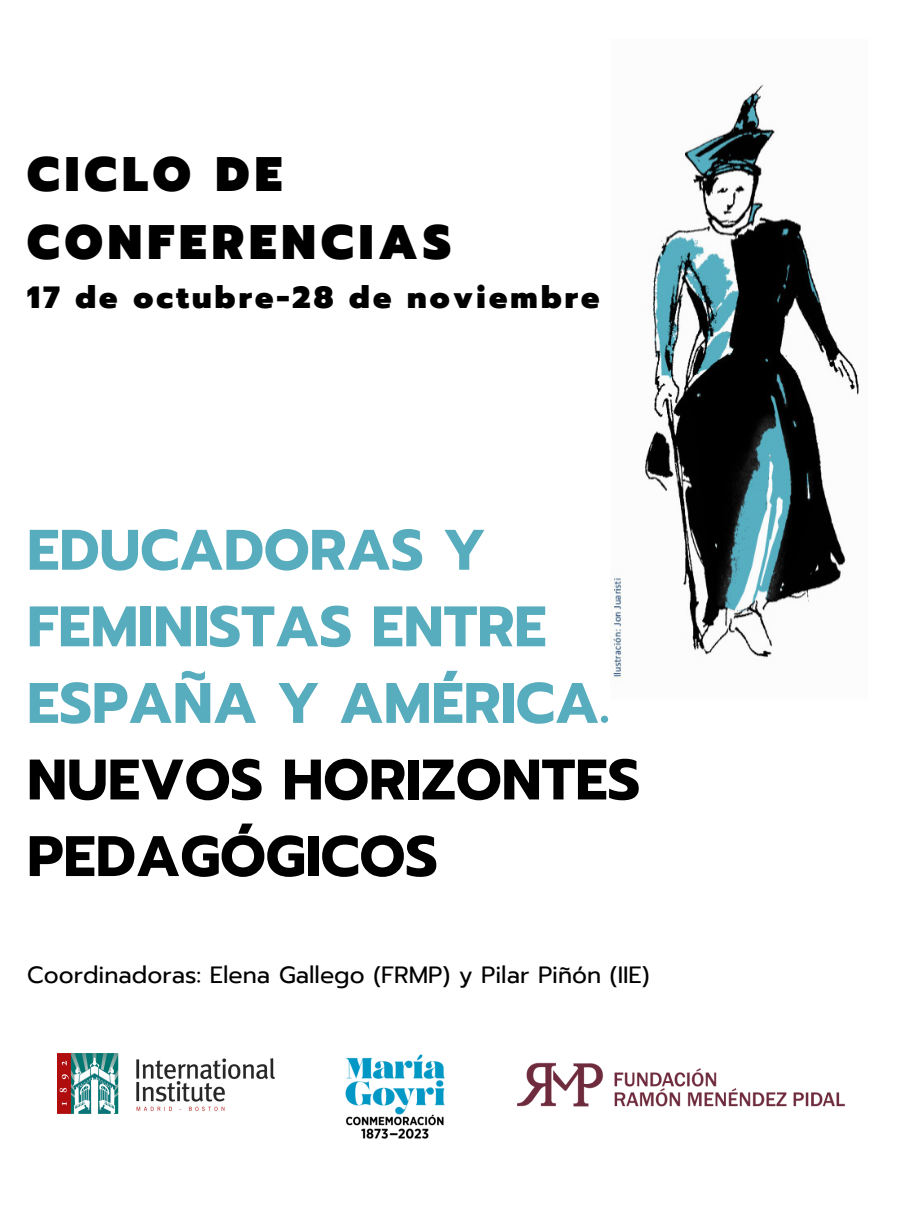
<style>
.page{position:relative;width:908px;height:1210px;background:#fff}
.page>*{position:absolute;margin:0;border:0;box-sizing:border-box;transform-origin:0 0}
.t1{font:700 57.05px/76.5px "Prompt";color:#57acbd}
.t2{font:700 57.05px/76.5px "Prompt";color:#000}
.t3{font:900 48.27px/67.5px "Prompt";letter-spacing:.105em;color:#000}
.t4{font:900 30.62px "Prompt";letter-spacing:.105em;color:#000}
.t5{font:23.45px "Prompt";color:#000}
</style>
<div class="page">
<img style="left:610px;top:84px;width:249px;height:597px">
<img style="left:57px;top:1053px;width:217px;height:60px">
<img style="left:517px;top:1062px;width:329px;height:45px">
<img style="left:345px;top:1054px;width:100px;height:85px">
<p class="t3" style="left:27px;top:141px;width:425px">CICLO DE<br>CONFERENCIAS</p>
<p class="t4" style="left:27px;top:274px;width:573px">17 de octubre-28 de noviembre</p>
<p class="t1" style="left:27px;top:512px;width:583px">EDUCADORAS Y<br>FEMINISTAS ENTRE<br>ESPAÑA Y AMÉRICA.</p>
<p class="t2" style="left:27px;top:742px;width:614px">NUEVOS HORIZONTES<br>PEDAGÓGICOS</p>
<p class="t5" style="left:27px;top:957px;width:623px">Coordinadoras: Elena Gallego (FRMP) y Pilar Piñón (IIE)</p>
</div>
